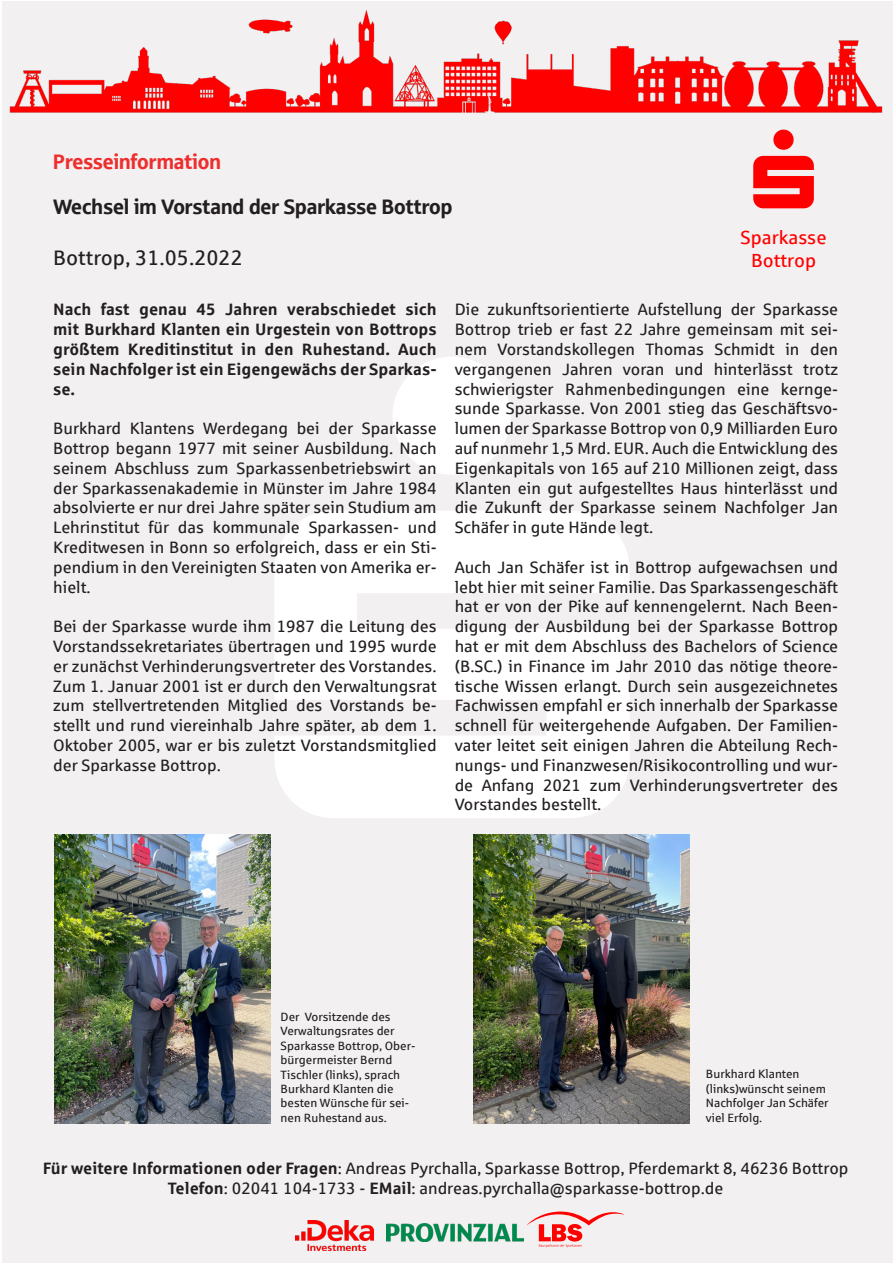
<style>
.page{position:relative;width:893px;height:1263px;background:#fff}
.page>*{position:absolute;margin:0;border:0;box-sizing:border-box;transform-origin:0 0}
.t1{font:21px "Sparkasse Head";color:#231f20}
.t2{font:21px "Sparkasse Rg";color:#231f20}
.t3{font:21px "Sparkasse Head";color:#ee2d2d}
.t4{font:19.05px "Sparkasse Rg";color:#f00}
.t5{font:16.5px/19.8px "Sparkasse Rg";color:#231f20;text-align:justify}
.t6{font:700 16.5px/19.8px "Sparkasse Rg";color:#231f20;text-align:justify}
.t7{font:12px/14.4px "Sparkasse Rg";color:#231f20}
.s1{font-weight:700}
</style>
<div class="page">
<div style="left:2px;top:1px;width:891px;height:1262px;background:#f3f0f1"></div>
<img style="left:9px;top:9px;width:874px;height:104px">
<img style="left:295px;top:1220px;width:79px;height:30px">
<img style="left:386px;top:1223px;width:138px;height:19px">
<svg style="left:527px;top:1211px;width:97px;height:36px"></svg>
<img style="left:54px;top:834px;width:217px;height:290px">
<img style="left:473px;top:834px;width:217px;height:290px">
<p class="t3" style="left:53px;top:148px;width:169px">Presseinformation</p>
<p class="t1" style="left:53px;top:194px;width:401px">Wechsel im Vorstand der Sparkasse Bottrop</p>
<p class="t2" style="left:53px;top:245px;width:191px">Bottrop, 31.05.2022</p>
<p class="t4" style="left:740px;top:226px;width:88px">Sparkasse</p>
<p class="t4" style="left:751px;top:249px;width:67px">Bottrop</p>
<p class="t6" style="left:53px;top:299px;width:385px">Nach fast genau 45 Jahren verabschiedet sich mit Burkhard Klanten ein Urgestein von Bottrops größtem Kreditinstitut in den Ruhestand. Auch sein Nachfolger ist ein Eigengewächs der Sparkas&shy;se.</p>
<p class="t5" style="left:53px;top:418px;width:385px">Burkhard Klantens Werdegang bei der Sparkasse Bottrop begann 1977 mit seiner Ausbildung. Nach seinem Abschluss zum Sparkassenbetriebswirt an der Sparkassenakademie in Münster im Jahre 1984 absolvierte er nur drei Jahre später sein Studium am Lehrinstitut für das kommunale Sparkassen- und Kreditwesen in Bonn so erfolgreich, dass er ein Sti&shy;pendium in den Vereinigten Staaten von Amerika er&shy;hielt.</p>
<p class="t5" style="left:53px;top:616px;width:385px">Bei der Sparkasse wurde ihm 1987 die Leitung des Vorstandssekretariates übertragen und 1995 wurde er zunächst Verhinderungsvertreter des Vorstandes.<br>Zum 1. Januar 2001 ist er durch den Verwaltungsrat zum stellvertretenden Mitglied des Vorstands be&shy;stellt und rund viereinhalb Jahre später, ab dem 1.<br>Oktober 2005, war er bis zuletzt Vorstandsmitglied der Sparkasse Bottrop.</p>
<p class="t5" style="left:455px;top:299px;width:385px">Die zukunftsorientierte Aufstellung der Sparkasse Bottrop trieb er fast 22 Jahre gemeinsam mit sei&shy;nem Vorstandskollegen Thomas Schmidt in den vergangenen Jahren voran und hinterlässt trotz schwierigster Rahmenbedingungen eine kernge&shy;sunde Sparkasse. Von 2001 stieg das Geschäftsvo&shy;lumen der Sparkasse Bottrop von 0,9 Milliarden Euro auf nunmehr 1,5 Mrd. EUR. Auch die Entwicklung des Eigenkapitals von 165 auf 210 Millionen zeigt, dass Klanten ein gut aufgestelltes Haus hinterlässt und die Zukunft der Sparkasse seinem Nachfolger Jan Schäfer in gute Hände legt.</p>
<p class="t5" style="left:455px;top:557px;width:385px">Auch Jan Schäfer ist in Bottrop aufgewachsen und lebt hier mit seiner Familie. Das Sparkassengeschäft hat er von der Pike auf kennengelernt. Nach Been&shy;digung der Ausbildung bei der Sparkasse Bottrop hat er mit dem Abschluss des Bachelors of Science (B.SC.) in Finance im Jahr 2010 das nötige theore&shy;tische Wissen erlangt. Durch sein ausgezeichnetes Fachwissen empfahl er sich innerhalb der Sparkasse schnell für weitergehende Aufgaben. Der Familien&shy;vater leitet seit einigen Jahren die Abteilung Rech&shy;nungs- und Finanzwesen/Risikocontrolling und wur&shy;de Anfang 2021 zum Verhinderungsvertreter des Vorstandes bestellt.</p>
<p class="t7" style="left:281px;top:1009px;width:136px">Der Vorsitzende des<br>Verwaltungsrates der<br>Sparkasse Bottrop, Ober&shy;bürgermeister Bernd<br>Tischler (links), sprach<br>Burkhard Klanten die besten Wünsche für sei&shy;nen Ruhestand aus.</p>
<p class="t7" style="left:706px;top:1067px;width:95px">Burkhard Klanten</p>
<p class="t7" style="left:706px;top:1081px;width:122px">(links)wünscht seinem</p>
<p class="t7" style="left:706px;top:1095px;width:124px">Nachfolger Jan Schäfer viel Erfolg.</p>
<p class="t5" style="left:43px;top:1158px;width:807px"><span class="s1">Für weitere Informationen oder Fragen</span>: Andreas Pyrchalla, Sparkasse Bottrop, Pferdemarkt 8, 46236 Bottrop</p>
<p class="t5" style="left:168px;top:1178px;width:557px"><span class="s1">Telefon</span>: 02041 104-1733 - <span class="s1">EMail</span>: andreas.pyrchalla@sparkasse-bottrop.de</p>
</div>
